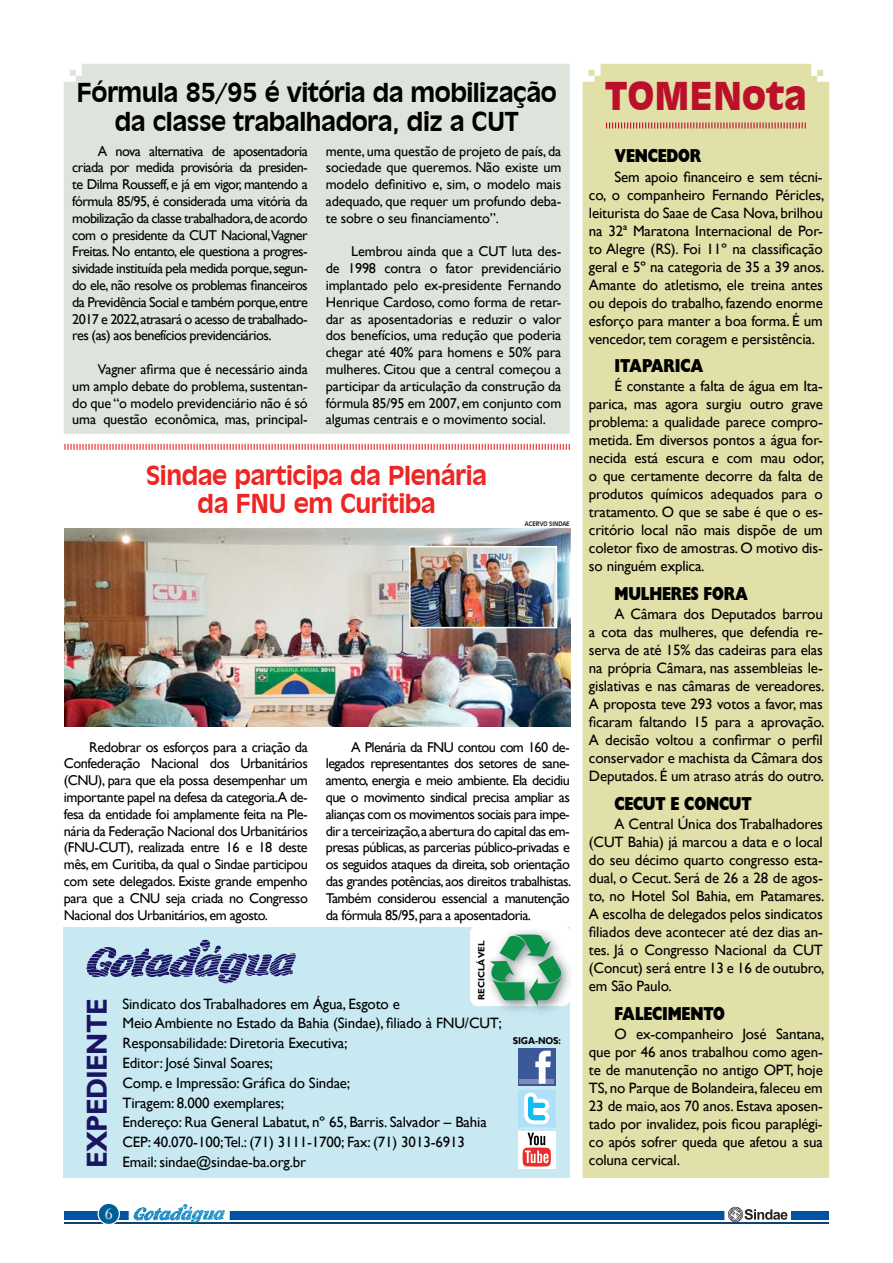
<style>
.page{position:relative;width:893px;height:1263px;background:#fff}
.page>*{position:absolute;margin:0;border:0;box-sizing:border-box;transform-origin:0 0}
.t1{font:900 37.5px "Incised 901 BT";color:#ba102a}
.t2{font:700 28.8px "Gill Sans";letter-spacing:-.025em;color:#1b1464;scale:.91 1}
.t3{font:700 25.5px/28.5px "Incised 901 BT";letter-spacing:-.02em;color:#000;text-align:center}
.t4{font:700 25.5px/28.5px "Incised 901 BT";letter-spacing:-.02em;color:#ed2524;text-align:center}
.t5{font:800 18.75px "Gill Sans Display";letter-spacing:-.01em;color:#000;scale:.8 1}
.t6{font:15px/18px "Gill Sans";letter-spacing:-.01em;color:#000;text-align:justify}
.t7{font:15px "Imprint MT Shadow";color:#fafafb}
.t8{font:14.25px/16.8px "Gill Sans";letter-spacing:-.03em;color:#000;text-align:justify}
.t9{font:700 9.9px "Gill Sans";letter-spacing:-.01em;color:#000;scale:.91 1}
.t10{font:700 9px "Gill Sans";color:#000}
.t11{font:6px "Incised 901 BT";letter-spacing:-.01em;color:#000}
</style>
<div class="page">
<div style="left:64px;top:64px;width:506px;height:370px;background:#dee4db"></div>
<div style="left:64px;top:928px;width:506px;height:250px;background:#c8e9f1"></div>
<svg style="left:87px;top:940px;width:209px;height:43px"></svg>
<div style="left:583px;top:64px;width:246px;height:1114px;background:#e0e0a8"></div>
<div style="left:65px;top:1211px;width:764px;height:9px;background:#0052a4"></div>
<div style="left:129px;top:1198px;width:100px;height:29px;background:#fff"></div>
<div style="left:725px;top:1199px;width:66px;height:29px;background:#fff"></div>
<hr style="left:65px;top:1222px;width:764px;height:2px;background:#0f4470">
<div style="left:98px;top:1203px;width:21px;height:21px;background:#f5f8f9;border-radius:50%"></div>
<div style="left:98px;top:1203px;width:22px;height:22px;background:#005d97;border:1px solid #fff;border-radius:50%"></div>
<svg style="left:134px;top:1204px;width:91px;height:19px"></svg>
<svg style="left:728px;top:1207px;width:59px;height:15px"></svg>
<div style="left:470px;top:925px;width:100px;height:81px;background:#fff;border-radius:9px"></div>
<img style="left:488px;top:930px;width:74px;height:82px">
<img style="left:562px;top:928px;width:8px;height:78px">
<svg style="left:490px;top:934px;width:70px;height:72px"></svg>
<div style="left:518px;top:1048px;width:38px;height:38px;background:#3b5999"></div>
<svg style="left:518px;top:1166px;width:38px;height:2px"></svg>
<svg style="left:518px;top:1051px;width:38px;height:115px"></svg>
<svg style="left:606px;top:122px;width:200px;height:6px"></svg>
<img style="left:64px;top:529px;width:506px;height:197px">
<img style="left:412px;top:549px;width:142px;height:76px">
<div style="left:409px;top:546px;width:148px;height:82px;border:2px solid #fff"></div>
<svg style="left:64px;top:444px;width:506px;height:6px"></svg>
<h3 class="t3" style="left:77px;top:79px;width:482px">Fórmula 85/95 é vitória da mobilização da classe trabalhadora, diz a CUT</h3>
<p class="t8" style="left:326px;top:142px;width:237px">mente, uma questão de projeto de país, da sociedade que queremos. Não existe um modelo definitivo e, sim, o modelo mais adequado, que requer um profundo deba&shy;te sobre o seu financiamento”.</p>
<p class="t8" style="left:326px;top:243px;width:237px;text-indent:26px">Lembrou ainda que a CUT luta des&shy;de 1998 contra o fator previdenciário implantado pelo ex-presidente Fernando Henrique Cardoso, como forma de retar&shy;dar as aposentadorias e reduzir o valor dos benefícios, uma redução que poderia chegar até 40% para homens e 50% para mulheres. Citou que a central começou a participar da articulação da construção da fórmula 85/95 em 2007, em conjunto com algumas centrais e o movimento social.</p>
<h3 class="t4" style="left:146px;top:461px;width:342px">Sindae participa da Plenária da FNU em Curitiba</h3>
<p class="t8" style="left:72px;top:142px;width:237px;text-indent:26px">A nova alternativa de aposentadoria criada por medida provisória da presiden&shy;te Dilma Rousseff, e já em vigor, mantendo a fórmula 85/95, é considerada uma vitória da mobilização da classe trabalhadora,de acordo com o presidente da CUT Nacional,Vagner Freitas. No entanto, ele questiona a progres&shy;sividade instituída pela medida porque, segun&shy;do ele, não resolve os problemas financeiros da Previdência Social e também porque, entre 2017 e 2022,atrasará o acesso de trabalhado&shy;res (as) aos benefícios previdenciários.</p>
<p class="t8" style="left:72px;top:361px;width:237px;text-indent:26px">Vagner afirma que é necessário ainda um amplo debate do problema, sustentan&shy;do que “o modelo previdenciário não é só uma questão econômica, mas, principal-</p>
<p class="t11" style="left:525px;top:520px;width:46px">ACERVO SINDAE</p>
<p class="t8" style="left:64px;top:738px;width:246px;text-indent:26px">Redobrar os esforços para a criação da Confederação Nacional dos Urbanitários (CNU), para que ela possa desempenhar um importante papel na defesa da categoria.A de&shy;fesa da entidade foi amplamente feita na Ple&shy;nária da Federação Nacional dos Urbanitários (FNU-CUT), realizada entre 16 e 18 deste mês, em Curitiba, da qual o Sindae participou com sete delegados. Existe grande empenho para que a CNU seja criada no Congresso Nacional dos Urbanitários, em agosto.</p>
<p class="t8" style="left:326px;top:738px;width:247px;text-indent:26px">A Plenária da FNU contou com 160 de&shy;legados representantes dos setores de sane&shy;amento, energia e meio ambiente. Ela decidiu que o movimento sindical precisa ampliar as alianças com os movimentos sociais para impe&shy;dir a terceirização,a abertura do capital das em&shy;presas públicas, as parcerias público-privadas e os seguidos ataques da direita, sob orientação das grandes potências, aos direitos trabalhistas.<br>Também considerou essencial a manutenção da fórmula 85/95, para a aposentadoria.</p>
<h2 class="t2" style="left:80px;top:1168px;width:188px;rotate:-90deg">EXPEDIENTE</h2>
<p class="t10" style="left:476px;top:1000px;width:60px;rotate:-90deg">RECICLÁVEL</p>
<p class="t6" style="left:122px;top:993px;width:381px;line-height:19.8px;text-align:left">Sindicato dos Trabalhadores em Água, Esgoto e<br>Meio Ambiente no Estado da Bahia (Sindae), filiado à FNU/CUT; Responsabilidade: Diretoria Executiva;<br>Editor: José Sinval Soares;<br>Comp. e Impressão: Gráfica do Sindae;<br>Tiragem: 8.000 exemplares;<br>Endereço: Rua General Labatut, nº 65, Barris. Salvador – Bahia CEP: 40.070-100;Tel.: (71) 3111-1700; Fax: (71) 3013-6913</p>
<p class="t6" style="left:122px;top:1153px;width:185px">Email: sindae@sindae-ba.org.br</p>
<p class="t9" style="left:513px;top:1034px;width:55px">SIGA-NOS:</p>
<p class="t7" style="left:105px;top:1205px;width:9px">6</p>
<h1 class="t1" style="left:605px;top:74px;width:204px">TOMENota</h1>
<h3 class="t5" style="left:614px;top:145px;width:110px">VENCEDOR</h3>
<p class="t6" style="left:589px;top:167px;width:237px;text-indent:26px">Sem apoio financeiro e sem técni&shy;co, o companheiro Fernando Péricles, leiturista do Saae de Casa Nova, brilhou na 32ª Maratona Internacional de Por&shy;to Alegre (RS). Foi 11º na classificação geral e 5º na categoria de 35 a 39 anos.<br>Amante do atletismo, ele treina antes ou depois do trabalho, fazendo enorme esforço para manter a boa forma. É um vencedor, tem coragem e persistência.</p>
<h3 class="t5" style="left:614px;top:354px;width:112px">ITAPARICA</h3>
<p class="t6" style="left:589px;top:377px;width:237px;text-indent:26px">É constante a falta de água em Ita&shy;parica, mas agora surgiu outro grave problema: a qualidade parece compro&shy;metida. Em diversos pontos a água for&shy;necida está escura e com mau odor, o que certamente decorre da falta de produtos químicos adequados para o tratamento. O que se sabe é que o es&shy;critório local não mais dispõe de um coletor fixo de amostras. O motivo dis&shy;so ninguém explica.</p>
<h3 class="t5" style="left:614px;top:582px;width:168px">MULHERES FORA</h3>
<p class="t6" style="left:589px;top:605px;width:237px;text-indent:26px">A Câmara dos Deputados barrou a cota das mulheres, que defendia re&shy;serva de até 15% das cadeiras para elas na própria Câmara, nas assembleias le&shy;gislativas e nas câmaras de vereadores.<br>A proposta teve 293 votos a favor, mas ficaram faltando 15 para a aprovação.<br>A decisão voltou a confirmar o perfil conservador e machista da Câmara dos Deputados. É um atraso atrás do outro.</p>
<h3 class="t5" style="left:614px;top:792px;width:173px">CECUT E CONCUT</h3>
<p class="t6" style="left:589px;top:815px;width:237px;text-indent:26px">A Central Única dos Trabalhadores (CUT Bahia) já marcou a data e o local do seu décimo quarto congresso esta&shy;dual, o Cecut. Será de 26 a 28 de agos&shy;to, no Hotel Sol Bahia, em Patamares.<br>A escolha de delegados pelos sindicatos filiados deve acontecer até dez dias an&shy;tes. Já o Congresso Nacional da CUT (Concut) será entre 13 e 16 de outubro, em São Paulo.</p>
<h3 class="t5" style="left:614px;top:1002px;width:140px">FALECIMENTO</h3>
<p class="t6" style="left:589px;top:1025px;width:237px;text-indent:26px">O ex-companheiro José Santana, que por 46 anos trabalhou como agen&shy;te de manutenção no antigo OPT, hoje TS, no Parque de Bolandeira, faleceu em 23 de maio, aos 70 anos. Estava aposen&shy;tado por invalidez, pois ficou paraplégi&shy;co após sofrer queda que afetou a sua coluna cervical.</p>
</div>
